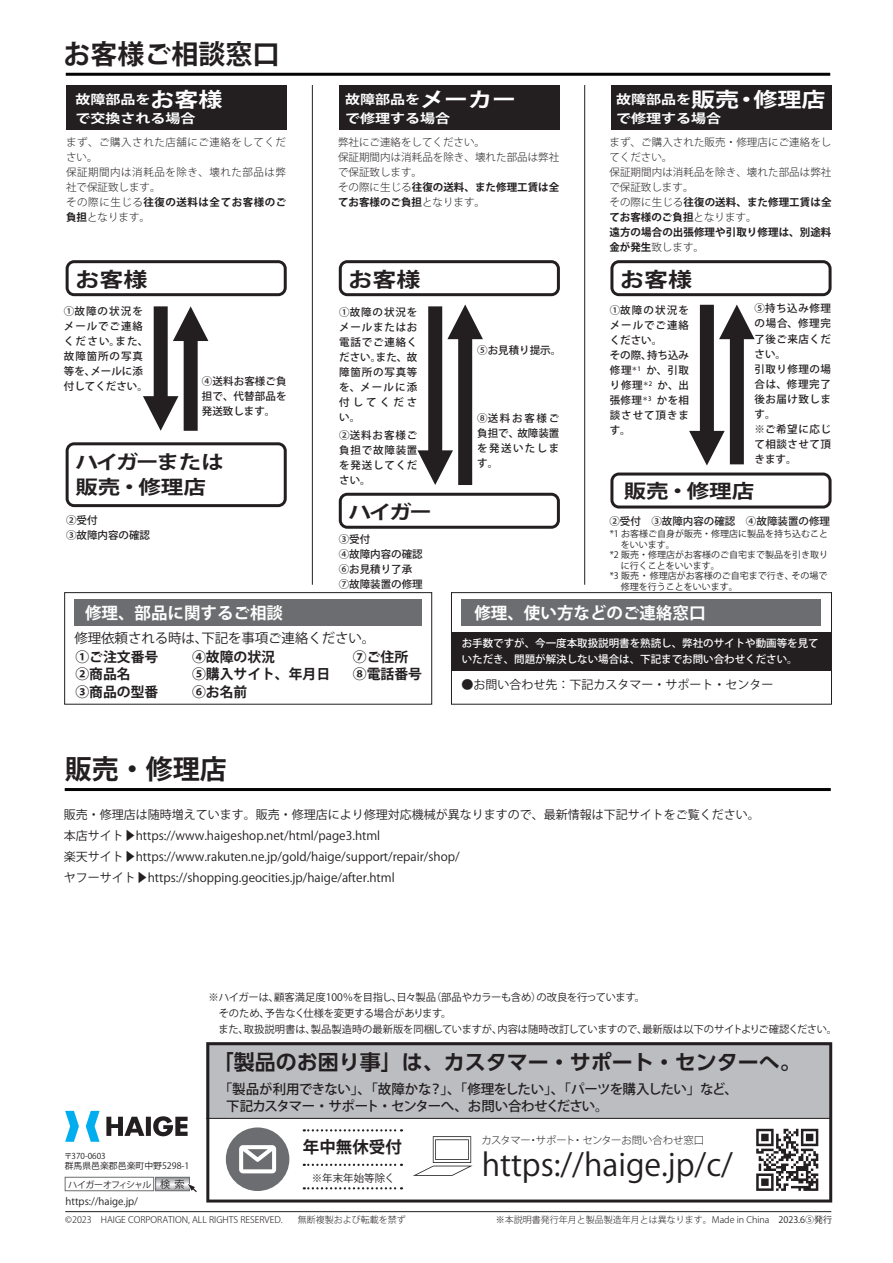
<style>
.page{position:relative;width:893px;height:1263px;background:#fff}
.page>*{position:absolute;margin:0;border:0;box-sizing:border-box;transform-origin:0 0}
.t1{font:30.75px "Koz Go Pr 6 N";color:#231f20}
.t2{font:700 27px "Koz Go Pr 6 N";color:#231f20}
.t3{font:700 21px "UD Shin Go Pro De";color:#231f20}
.t4{font:700 20.25px "Koz Go Pr 6 N";color:#fff;scale:1.18 1}
.t5{font:700 20.25px "Koz Go Pr 6 N";color:#231f20;scale:1.18 1}
.t6{font:700 19.05px/25.3px "Koz Go Pr 6 N";color:#231f20;scale:1.18 1}
.t7{font:700 16.5px "Koz Go Pr 6 N";color:#fff}
.t8{font:700 16.5px "Koz Go Pr 6 N";color:#231f20}
.t9{font:700 13.8px/17.5px "Koz Go Pr 6 N";color:#231f20}
.t10{font:500 13.5px/16.5px "Koz Go Pr 6 N";letter-spacing:-.04em;color:#231f20}
.t11{font:13.5px "Koz Go Pr 6 N";letter-spacing:-.01em;color:#231f20}
.t12{font:700 12.75px/19px "Koz Go Pr 6 N";color:#fff;scale:1.18 1}
.t13{font:12px/21px "Koz Go Pr 6 N";color:#231f20}
.t14{font:300 10.5px/15px "Koz Go Pr 6 N";letter-spacing:.005em;color:#231f20}
.t15{font:500 10.5px/15px "Koz Go Pr 6 N";letter-spacing:.045em;color:#231f20;text-align:justify}
.t16{font:500 10.5px/15px "Koz Go Pr 6 N";letter-spacing:.085em;color:#231f20}
.t17{font:300 10.5px/15px "Koz Go Pr 6 N";letter-spacing:.05em;color:#231f20}
.t18{font:500 10.5px/15px "Koz Go Pr 6 N";color:#231f20}
.t19{font:500 10.5px/16.5px "Koz Go Pr 6 N";color:#fff}
.t20{font:10.5px "Koz Go Pr 6 N";color:#231f20}
.t21{font:10.35px/16.2px "Koz Go Pr 6 N";letter-spacing:-.02em;color:#231f20}
.t22{font:300 10.35px "Koz Go Pr 6 N";letter-spacing:-.01em;color:#231f20}
.t23{font:9.9px "Koz Go Pr 6 N";color:#231f20}
.t24{font:9px/10.5px "Koz Go Pr 6 N";color:#231f20}
.t25{font:300 9px "Koz Go Pr 6 N";color:#231f20}
.t26{font:9px "Koz Go Pr 6 N";letter-spacing:-.08em;color:#231f20}
.t27{font:8.85px "Koz Go Pr 6 N";color:#231f20}
.t28{font:8.1px "Koz Go Pr 6 N";color:#231f20}
.s1{font-size:20.25px}
.s2{font-weight:700}
.s3{font-size:12.75px}
.s4{font-size:10.05px}
.s5{font-weight:400}
</style>
<div class="page">
<hr style="left:65px;top:788px;width:766px;height:3px;background:#030303">
<hr style="left:66px;top:73px;width:764px;height:3px;background:#030303">
<div style="left:66px;top:85px;width:220px;height:44px;background:#231f20"></div>
<div style="left:339px;top:85px;width:220px;height:44px;background:#231f20"></div>
<div style="left:611px;top:85px;width:220px;height:44px;background:#231f20"></div>
<svg style="left:66px;top:442px;width:221px;height:65px"></svg>
<svg style="left:66px;top:260px;width:221px;height:36px"></svg>
<svg style="left:143px;top:306px;width:65px;height:125px"></svg>
<hr style="left:312px;top:85px;width:1px;height:500px;background:#231f20">
<hr style="left:584px;top:85px;width:1px;height:500px;background:#231f20">
<div style="left:75px;top:599px;width:347px;height:27px;background:#6c6d70"></div>
<div style="left:462px;top:599px;width:359px;height:27px;background:#6c6d70"></div>
<div style="left:451px;top:631px;width:380px;height:39px;background:#231f20"></div>
<svg style="left:417px;top:304px;width:66px;height:181px"></svg>
<svg style="left:339px;top:260px;width:221px;height:36px"></svg>
<svg style="left:339px;top:493px;width:221px;height:36px"></svg>
<svg style="left:689px;top:304px;width:66px;height:161px"></svg>
<svg style="left:610px;top:260px;width:222px;height:36px"></svg>
<svg style="left:610px;top:472px;width:222px;height:36px"></svg>
<div style="left:64px;top:592px;width:368px;height:112px;border:1px solid #231f20"></div>
<div style="left:451px;top:592px;width:381px;height:112px;border:1px solid #231f20"></div>
<hr style="left:65px;top:1211px;width:766px;height:1px;background:#231f20">
<svg style="left:206px;top:1042px;width:626px;height:160px"></svg>
<svg style="left:153px;top:1116px;width:35px;height:20px"></svg>
<svg style="left:106px;top:1117px;width:38px;height:19px"></svg>
<div style="left:146px;top:1117px;width:5px;height:19px;background:#231f20"></div>
<svg style="left:65px;top:1111px;width:14px;height:31px"></svg>
<svg style="left:86px;top:1111px;width:14px;height:31px"></svg>
<div style="left:65px;top:1177px;width:89px;height:14px;border:1px solid #6c6d70"></div>
<svg style="left:157px;top:1179px;width:31px;height:10px"></svg>
<div style="left:155px;top:1177px;width:35px;height:14px;border:1px solid #6c6d70"></div>
<svg style="left:184px;top:1181px;width:13px;height:11px"></svg>
<h2 class="t2" style="left:64px;top:38px;width:217px">お客様ご相談窓口</h2>
<p class="t12" style="left:75px;top:90px;width:126px">故障部品を<span class="s1">お客様</span>で交換される場合</p>
<p class="t17" style="left:66px;top:135px;width:222px">まず、ご購入された店舗にご連絡をしてください。<br>保証期間内は消耗品を除き、壊れた部品は弊社で保証致します。<br>その際に生じる<span class="s2">往復の送料は全てお客様のご負担</span>となります。</p>
<h3 class="t5" style="left:75px;top:268px;width:63px">お客様</h3>
<p class="t16" style="left:64px;top:304px;width:86px">①故障の状況をメールでご連絡ください。また、故障箇所の写真等を、メールに添付してください。</p>
<p class="t15" style="left:202px;top:374px;width:86px">④送料お客様ご負担で、代替部品を発送致します。</p>
<h3 class="t6" style="left:75px;top:449px;width:127px">ハイガーまたは販売・修理店</h3>
<p class="t18" style="left:66px;top:513px;width:86px">②受付<br>③故障内容の確認</p>
<h3 class="t7" style="left:85px;top:603px;width:200px">修理、部品に関するご相談</h3>
<p class="t12" style="left:345px;top:90px;width:146px">故障部品を<span class="s1">メーカー</span>で修理する場合</p>
<p class="t14" style="left:338px;top:135px;width:223px">弊社にご連絡をしてください。<br>保証期間内は消耗品を除き、壊れた部品は弊社で保証致します。<br>その際に生じる<span class="s2">往復の送料、また修理工賃は全てお客様のご負担</span>となります。</p>
<h3 class="t5" style="left:349px;top:268px;width:63px">お客様</h3>
<p class="t15" style="left:339px;top:304px;width:80px">①故障の状況をメールまたはお電話でご連絡ください。また、故障箇所の写真等を、メールに添付してください。</p>
<p class="t15" style="left:339px;top:428px;width:80px">②送料お客様ご負担で故障装置を発送してください。</p>
<h3 class="t6" style="left:349px;top:499px;width:72px">ハイガー</h3>
<p class="t18" style="left:339px;top:532px;width:85px">③受付<br>④故障内容の確認<br>⑥お見積り了承<br>⑦故障装置の修理</p>
<p class="t18" style="left:477px;top:343px;width:85px">⑤お見積り提示。</p>
<p class="t15" style="left:477px;top:411px;width:84px">⑧送料お客様ご負担で、故障装置を発送いたします。</p>
<h3 class="t4" style="left:616px;top:88px;width:179px"><span class="s3">故障部品を</span>販売・修理店</h3>
<p class="t12" style="left:616px;top:109px;width:90px">で修理する場合</p>
<p class="t14" style="left:609px;top:135px;width:224px">まず、ご購入された販売・修理店にご連絡をしてください。<br>保証期間内は消耗品を除き、壊れた部品は弊社で保証致します。<br>その際に生じる<span class="s2">往復の送料、また修理工賃は全てお客様のご負担</span>となります。<br><span class="s2">遠方の場合の出張修理や引取り修理は、別途料金が発生</span>致します。</p>
<h3 class="t5" style="left:620px;top:268px;width:63px">お客様</h3>
<p class="t16" style="left:610px;top:303px;width:81px">①故障の状況をメールでご連絡ください。<br>その際、持ち込み修理<sup>＊1</sup> か、引取り修理<sup>＊2</sup> か、出張修理<sup>＊3</sup> かを相談させて頂きます。</p>
<p class="t15" style="left:755px;top:301px;width:78px;text-align:left">⑤持ち込み修理の場合、修理完了後ご来店ください。<br>引取り修理の場合は、修理完了後お届け致します。<br>※ご希望に応じて相談させて頂きます。</p>
<h3 class="t6" style="left:624px;top:479px;width:112px">販売・修理店</h3>
<p class="t18" style="left:609px;top:514px;width:222px">②受付　③故障内容の確認　④故障装置の修理</p>
<p class="t24" style="left:610px;top:529px;width:220px">*1 お客様ご自身が販売・修理店に製品を持ち込むこと　 をいいます。<br>*2 販売・修理店がお客様のご自宅まで製品を引き取り　に行くことをいいます。<br>*3 販売・修理店がお客様のご自宅まで行き、その場で　 修理を行うことをいいます。</p>
<h3 class="t7" style="left:474px;top:603px;width:232px">修理、使い方などのご連絡窓口</h3>
<p class="t11" style="left:75px;top:630px;width:302px">修理依頼される時は、下記を事項ご連絡ください。</p>
<p class="t9" style="left:75px;top:648px;width:84px">①ご注文番号<br>②商品名<br>③商品の型番</p>
<p class="t9" style="left:192px;top:648px;width:140px">④故障の状況<br>⑤購入サイト、年月日<br>⑥お名前</p>
<p class="t9" style="left:353px;top:648px;width:71px">⑦ご住所<br>⑧電話番号</p>
<h2 class="t2" style="left:65px;top:754px;width:163px">販売・修理店</h2>
<p class="t19" style="left:462px;top:635px;width:359px">お手数ですが、今一度本取扱説明書を熟読し、弊社のサイトや動画等を見ていただき、問題が解決しない場合は、下記までお問い合わせください。</p>
<p class="t13" style="left:462px;top:674px;width:313px">●お問い合わせ先：下記カスタマー・サポート・センター</p>
<p class="t13" style="left:64px;top:804px;width:698px">販売・修理店は随時増えています。販売・修理店により修理対応機械が異なりますので、最新情報は下記サイトをご覧ください。本店サイト▶https://www.haigeshop.net/html/page3.html<br>楽天サイト▶https://www.rakuten.ne.jp/gold/haige/support/repair/shop/<br>ヤフーサイト▶https://shopping.geocities.jp/haige/after.html</p>
<p class="t21" style="left:209px;top:989px;width:630px">※ハイガーは、顧客満足度100％を目指し、日々製品（部品やカラーも含め）の改良を行っています。<br>　そのため、予告なく仕様を変更する場合があります。<br>　また、取扱説明書は、製品製造時の最新版を同梱していますが、内容は随時改訂していますので、最新版は以下のサイトよりご確認ください。</p>
<h3 class="t3" style="left:213px;top:1045px;width:589px">「製品のお困り事」は、カスタマー・サポート・センターへ。</h3>
<p class="t28" style="left:64px;top:1151px;width:43px">〒370-0603</p>
<p class="t27" style="left:65px;top:1161px;width:126px">群馬県邑楽郡邑楽町中野5298-1</p>
<p class="t23" style="left:66px;top:1196px;width:74px">https://haige.jp/</p>
<p class="t26" style="left:68px;top:1180px;width:118px">ハイガーオフィシャル <span class="s4">検 索</span></p>
<p class="t10" style="left:226px;top:1081px;width:513px;text-indent:-8px">「製品が利用できない」、「故障かな？」、「修理をしたい」、「パーツを購入したい」など、下記カスタマー・サポート・センターへ、お問い合わせください。</p>
<h3 class="t8" style="left:303px;top:1138px;width:101px">年中無休受付</h3>
<p class="t20" style="left:312px;top:1172px;width:85px">※年末年始等除く</p>
<p class="t22" style="left:481px;top:1135px;width:224px">カスタマー・サポート・ センターお問い合わせ窓口</p>
<h1 class="t1" style="left:482px;top:1147px;width:253px">https://haige.jp/c/</h1>
<p class="t25" style="left:65px;top:1215px;width:219px">©2023　HAIGE CORPORATION, ALL RIGHTS RESERVED.</p>
<p class="t25" style="left:298px;top:1215px;width:109px">無断複製および転載を禁ず</p>
<p class="t25" style="left:496px;top:1215px;width:338px">※本説明書発行年月と製品製造年月とは異なります。Made in China　<span class="s5">2023.6⑤発行</span></p>
</div>
